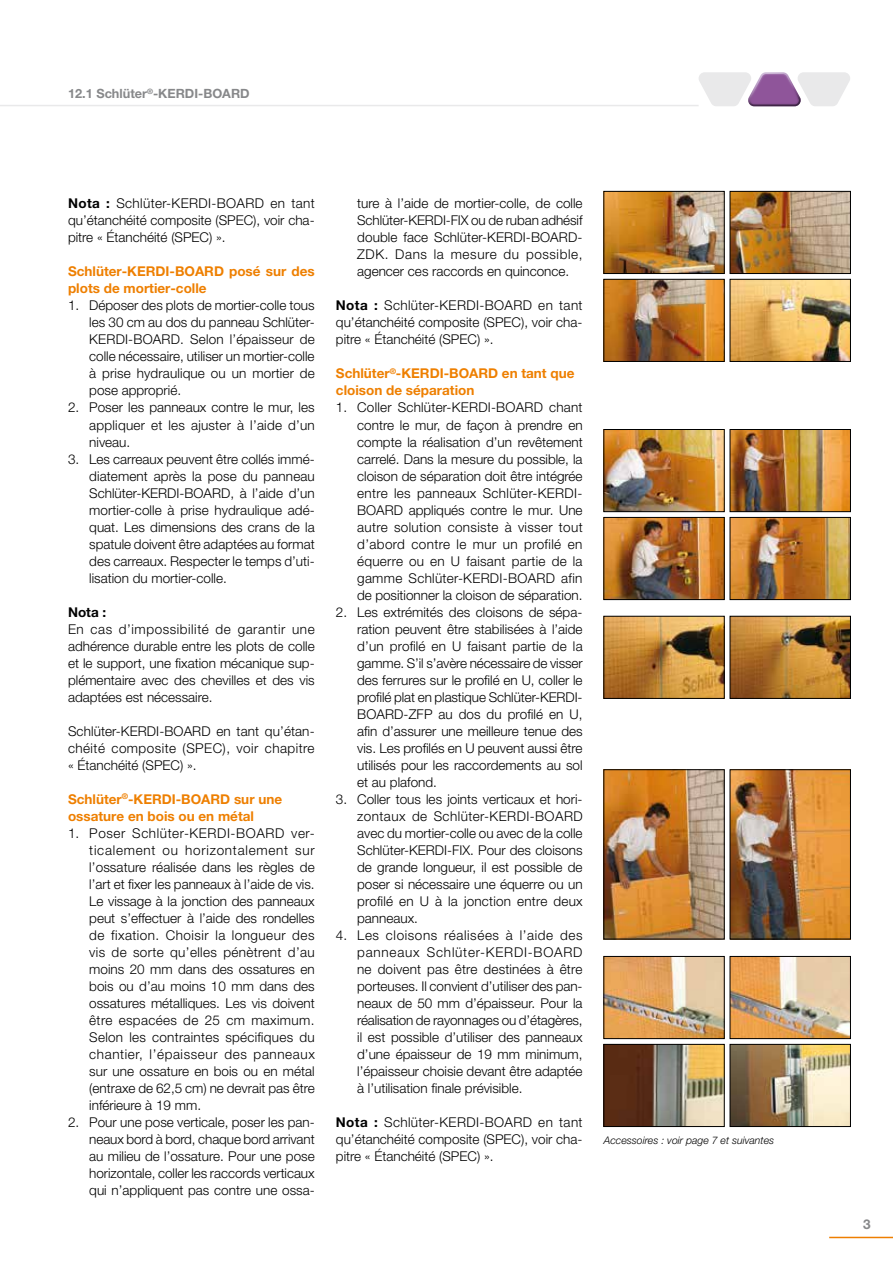
<style>
.page{position:relative;width:893px;height:1263px;background:#fff}
.page>*{position:absolute;margin:0;border:0;box-sizing:border-box;transform-origin:0 0}
.Fließtext{font:300 13.5px/17px "Helvetica Neue LT Pro";color:#000;text-align:justify}
.Unter-Überschrift{font:700 13.5px/17px "Helvetica Neue LT Pro";color:#ee7f00}
.Fließtext-2{font:700 13.5px/17px "Helvetica Neue LT Pro";color:#ee7f00}
.Fließtext-3{font:700 13.5px "Helvetica Neue LT Pro";color:#000}
.t1{font:700 13.5px "Helvetica Neue LT Pro";color:#87888a}
.t2{font:700 12.75px "Helvetica Neue LT Pro";color:#87888a}
.Hinweistext{font:italic 300 10.5px "Helvetica Neue LT Pro";color:#000}
.s1{font-weight:700}
</style>
<div class="page">
<hr style="left:829px;top:1237px;width:64px;height:1px;background:#ee7f00">
<hr style="left:0;top:105px;width:699px;height:1px;background:#e9e9ea">
<svg style="left:699px;top:72px;width:151px;height:34px"></svg>
<img style="left:732px;top:193px;width:117px;height:79px">
<div style="left:730px;top:191px;width:121px;height:83px;border:1px solid #000"></div>
<img style="left:605px;top:193px;width:118px;height:79px">
<div style="left:603px;top:191px;width:122px;height:83px;border:1px solid #000"></div>
<img style="left:605px;top:281px;width:118px;height:79px">
<div style="left:603px;top:279px;width:122px;height:83px;border:1px solid #000"></div>
<img style="left:605px;top:431px;width:118px;height:79px">
<div style="left:603px;top:429px;width:122px;height:83px;border:1px solid #000"></div>
<img style="left:732px;top:431px;width:117px;height:79px">
<div style="left:730px;top:429px;width:121px;height:83px;border:1px solid #000"></div>
<img style="left:732px;top:519px;width:117px;height:79px">
<div style="left:730px;top:517px;width:121px;height:83px;border:1px solid #000"></div>
<img style="left:605px;top:519px;width:118px;height:79px">
<div style="left:603px;top:517px;width:122px;height:83px;border:1px solid #000"></div>
<img style="left:732px;top:281px;width:117px;height:79px">
<div style="left:730px;top:279px;width:121px;height:83px;border:1px solid #000"></div>
<img style="left:605px;top:618px;width:118px;height:79px">
<div style="left:603px;top:616px;width:122px;height:83px;border:1px solid #000"></div>
<img style="left:732px;top:618px;width:117px;height:79px">
<div style="left:730px;top:616px;width:121px;height:83px;border:1px solid #000"></div>
<img style="left:732px;top:1046px;width:117px;height:79px">
<div style="left:730px;top:1044px;width:121px;height:83px;border:1px solid #000"></div>
<img style="left:605px;top:1046px;width:118px;height:79px">
<div style="left:603px;top:1044px;width:122px;height:83px;border:1px solid #000"></div>
<img style="left:605px;top:958px;width:118px;height:79px">
<div style="left:603px;top:956px;width:122px;height:83px;border:1px solid #000"></div>
<img style="left:732px;top:958px;width:117px;height:79px">
<div style="left:730px;top:956px;width:121px;height:83px;border:1px solid #000"></div>
<img style="left:605px;top:771px;width:118px;height:166px">
<div style="left:603px;top:769px;width:122px;height:170px;border:1px solid #000"></div>
<img style="left:732px;top:771px;width:117px;height:166px">
<div style="left:730px;top:769px;width:121px;height:170px;border:1px solid #000"></div>
<p class="t2" style="left:68px;top:86px;width:183px">12.1 Schlüter<sup>®</sup>-KERDI-BOARD</p>
<p class="Fließtext" style="left:68px;top:195px;width:248px"><span class="s1">Nota :</span> Schlüter-KERDI-BOARD en tant qu’étanchéité composite (SPEC), voir cha&shy;pitre « Étanchéité (SPEC) ».</p>
<p class="Fließtext-2" style="left:68px;top:263px;width:248px">Schlüter-KERDI-BOARD posé sur des plots de mortier-colle</p>
<p class="Fließtext" style="left:89px;top:297px;width:227px;text-indent:-21px">1. Déposer des plots de mortier-colle tous les 30 cm au dos du panneau Schlüter-KERDI-BOARD. Selon l’épaisseur de colle nécessaire, utiliser un mortier-colle à prise hydraulique ou un mortier de pose approprié.</p>
<p class="Fließtext" style="left:89px;top:399px;width:227px;text-indent:-21px">2. Poser les panneaux contre le mur, les appliquer et les ajuster à l’aide d’un niveau.</p>
<p class="Fließtext" style="left:89px;top:450px;width:227px;text-indent:-21px">3. Les carreaux peuvent être collés immé&shy;diatement après la pose du panneau Schlüter-KERDI-BOARD, à l’aide d’un mortier-colle à prise hydraulique adé&shy;quat. Les dimensions des crans de la spatule doivent être adaptées au format des carreaux. Respecter le temps d’uti&shy;lisation du mortier-colle.</p>
<p class="Fließtext-3" style="left:68px;top:603px;width:40px">Nota :</p>
<p class="Fließtext" style="left:68px;top:620px;width:248px">En cas d’impossibilité de garantir une adhérence durable entre les plots de colle et le support, une fixation mécanique sup&shy;plémentaire avec des chevilles et des vis adaptées est nécessaire.</p>
<p class="Fließtext" style="left:68px;top:722px;width:248px">Schlüter-KERDI-BOARD en tant qu’étan&shy;chéité composite (SPEC), voir chapitre « Étanchéité (SPEC) ».</p>
<p class="Unter-Überschrift" style="left:68px;top:790px;width:216px">Schlüter<sup>®</sup>-KERDI-BOARD sur une ossature en bois ou en métal</p>
<p class="Fließtext" style="left:89px;top:824px;width:227px;text-indent:-21px">1. Poser Schlüter-KERDI-BOARD ver&shy;ticalement ou horizontalement sur l’ossature réalisée dans les règles de l’art et fixer les panneaux à l’aide de vis.<br>Le vissage à la jonction des panneaux peut s’effectuer à l’aide des rondelles de fixation. Choisir la longueur des vis de sorte qu’elles pénètrent d’au moins 20 mm dans des ossatures en bois ou d’au moins 10 mm dans des ossatures métalliques. Les vis doivent être espacées de 25 cm maximum.<br>Selon les contraintes spécifiques du chantier, l’épaisseur des panneaux sur une ossature en bois ou en métal (entraxe de 62,5 cm) ne devrait pas être inférieure à 19 mm.</p>
<p class="Fließtext" style="left:89px;top:1113px;width:227px;text-indent:-21px">2. Pour une pose verticale, poser les pan&shy;neaux bord à bord, chaque bord arrivant au milieu de l’ossature. Pour une pose horizontale, coller les raccords verticaux qui n’appliquent pas contre une ossa-</p>
<p class="Fließtext" style="left:357px;top:195px;width:227px">ture à l’aide de mortier-colle, de colle Schlüter-KERDI-FIX ou de ruban adhésif double face Schlüter-KERDI-BOARD-ZDK. Dans la mesure du possible, agencer ces raccords en quinconce.</p>
<p class="Fließtext" style="left:336px;top:297px;width:248px"><span class="s1">Nota :</span> Schlüter-KERDI-BOARD en tant qu’étanchéité composite (SPEC), voir cha&shy;pitre « Étanchéité (SPEC) ».</p>
<p class="Unter-Überschrift" style="left:336px;top:365px;width:240px">Schlüter<sup>®</sup>-KERDI-BOARD en tant que cloison de séparation</p>
<p class="Fließtext" style="left:357px;top:399px;width:227px;text-indent:-21px">1. Coller Schlüter-KERDI-BOARD chant contre le mur, de façon à prendre en compte la réalisation d’un revêtement carrelé. Dans la mesure du possible, la cloison de séparation doit être intégrée entre les panneaux Schlüter-KERDI-BOARD appliqués contre le mur. Une autre solution consiste à visser tout d’abord contre le mur un profilé en équerre ou en U faisant partie de la gamme Schlüter-KERDI-BOARD afin de positionner la cloison de séparation.</p>
<p class="Fließtext" style="left:357px;top:603px;width:227px;text-indent:-21px">2. Les extrémités des cloisons de sépa&shy;ration peuvent être stabilisées à l’aide d’un profilé en U faisant partie de la gamme. S’il s’avère nécessaire de visser des ferrures sur le profilé en U, coller le profilé plat en plastique Schlüter-KERDI-BOARD-ZFP au dos du profilé en U, afin d’assurer une meilleure tenue des vis. Les profilés en U peuvent aussi être utilisés pour les raccordements au sol et au plafond.</p>
<p class="Fließtext" style="left:357px;top:790px;width:227px;text-indent:-21px">3. Coller tous les joints verticaux et hori&shy;zontaux de Schlüter-KERDI-BOARD avec du mortier-colle ou avec de la colle Schlüter-KERDI-FIX. Pour des cloisons de grande longueur, il est possible de poser si nécessaire une équerre ou un profilé en U à la jonction entre deux panneaux.</p>
<p class="Fließtext" style="left:357px;top:926px;width:227px;text-indent:-21px">4. Les cloisons réalisées à l’aide des panneaux Schlüter-KERDI-BOARD ne doivent pas être destinées à être porteuses. Il convient d’utiliser des pan&shy;neaux de 50 mm d’épaisseur. Pour la réalisation de rayonnages ou d’étagères, il est possible d’utiliser des panneaux d’une épaisseur de 19 mm minimum, l’épaisseur choisie devant être adaptée à l’utilisation finale prévisible.</p>
<p class="Fließtext" style="left:336px;top:1113px;width:248px"><span class="s1">Nota :</span> Schlüter-KERDI-BOARD en tant qu’étanchéité composite (SPEC), voir cha&shy;pitre « Étanchéité (SPEC) ».</p>
<p class="Hinweistext" style="left:604px;top:1134px;width:172px">Accessoires : voir page 7 et suivantes</p>
<p class="t1" style="left:863px;top:1216px;width:9px">3</p>
</div>
